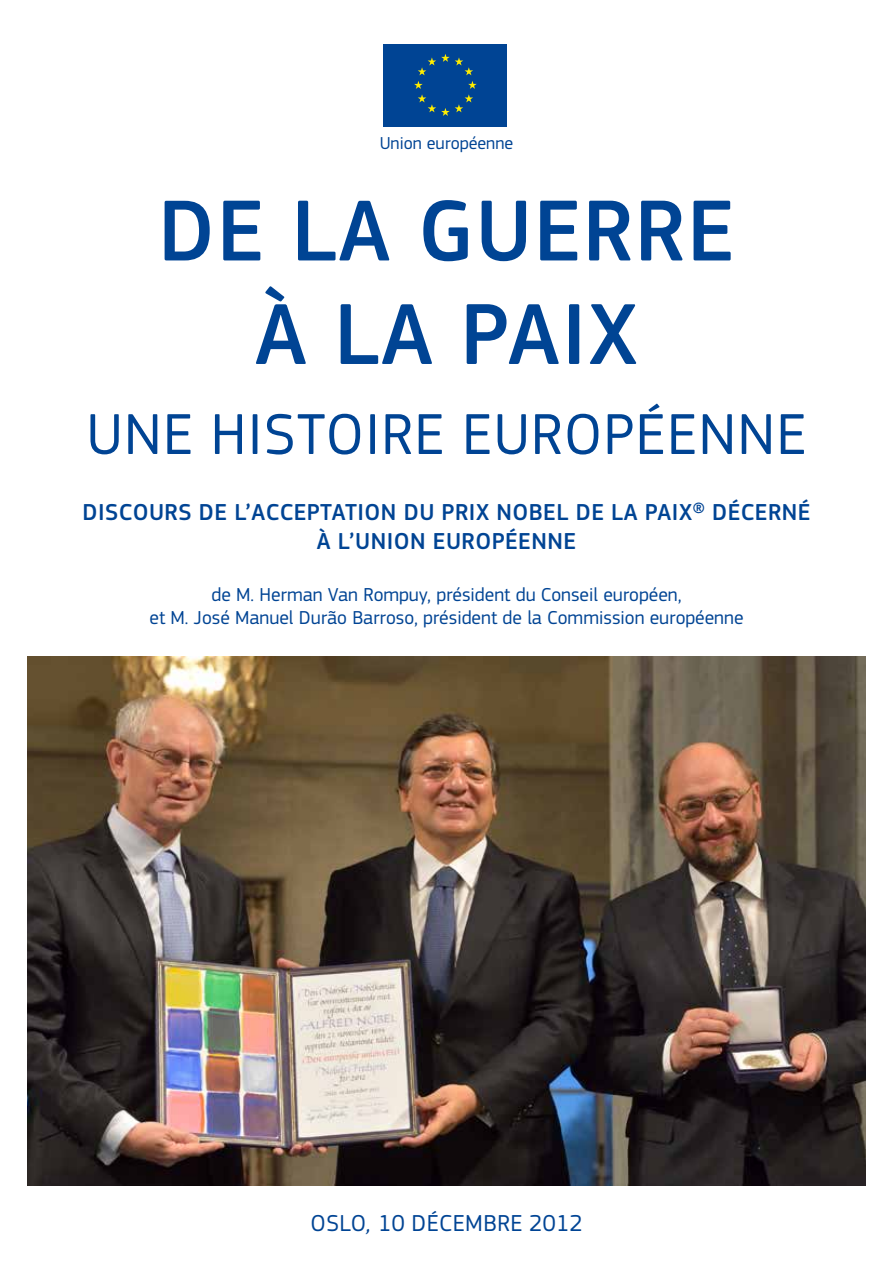
<style>
.page{position:relative;width:893px;height:1263px;background:#fff}
.page>*{position:absolute;margin:0;border:0;box-sizing:border-box;transform-origin:0 0}
.t1{font:500 90px/103.5px "EC Square Sans Pro";letter-spacing:.02em;color:#004494;text-align:center}
.t2{font:60px "EC Square Sans Pro";letter-spacing:.02em;color:#004494}
.t3{font:500 24px/28.8px "EC Square Sans Pro";letter-spacing:.02em;color:#004494;text-align:center}
.t4{font:24px "EC Square Sans Pro";letter-spacing:.02em;color:#004494}
.t5{font:19.5px/23.4px "EC Square Sans Pro";color:#004494;text-align:center}
.t6{font:18px "EC Square Sans Pro";color:#004494}
.s1{font-style:italic}
</style>
<div class="page">
<img style="left:27px;top:657px;width:839px;height:529px">
<svg style="left:383px;top:44px;width:124px;height:83px"></svg>
<div style="left:384px;top:44px;width:123px;height:82px;background:#004494"></div>
<svg style="left:414px;top:81px;width:63px;height:35px"></svg>
<svg style="left:418px;top:54px;width:55px;height:21px"></svg>
<p class="t6" style="left:380px;top:132px;width:135px">Union européenne</p>
<h1 class="t1" style="left:158px;top:181px;width:578px">DE LA GUERRE<br>À LA PAIX</h1>
<h2 class="t2" style="left:86px;top:399px;width:722px">une histoire européenne</h2>
<p class="t3" style="left:82px;top:498px;width:730px">DISCOURS DE L’ACCEPTATION DU PRIX NOBEL DE LA PAIX® DÉCERNÉ<br>À L’UNION EUROPÉENNE</p>
<p class="t5" style="left:149px;top:583px;width:596px">de M. Herman Van Rompuy, président du Conseil européen,<br>et M. José Manuel Durão Barroso, président de la Commission européenne</p>
<p class="t4" style="left:311px;top:1209px;width:274px">Oslo<span class="s1">,</span> 10 Décembre 2012</p>
</div>
